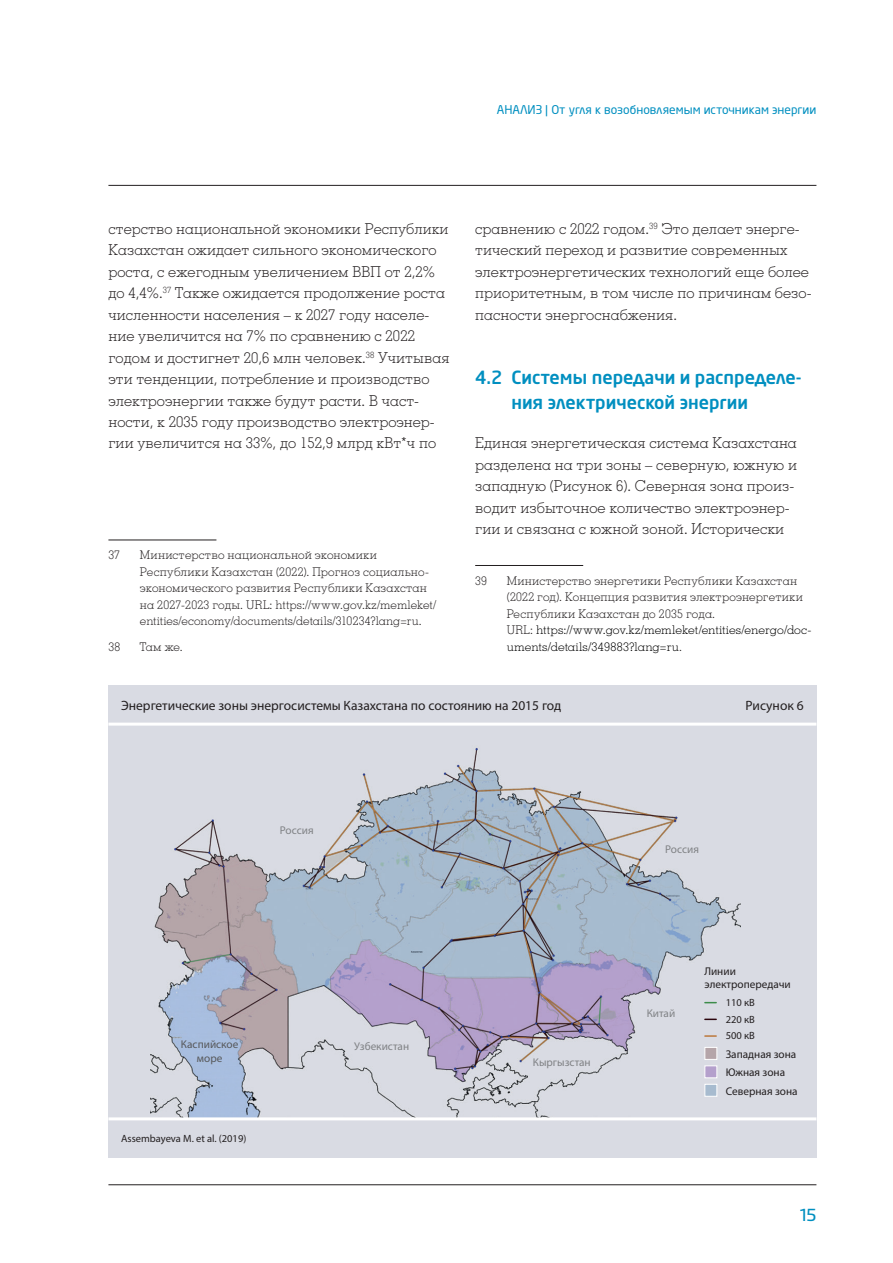
<style>
.page{position:relative;width:893px;height:1263px;background:#fff}
.page>*{position:absolute;margin:0;border:0;box-sizing:border-box;transform-origin:0 0}
.t1{font:500 18px/24.5px "Neo Sans Pro Cyr";color:#008fc0}
.t2{font:500 18px "Flexo";color:#008fc0}
.Bodytext{font:300 15px/21.5px "Memphis LTCYR";letter-spacing:.005em;color:#231f20}
.t3{font:13.5px "Myriad Pro";color:#231f20}
.Body_Footnote{font:300 12px/16.5px "Memphis LTCYR";letter-spacing:.015em;color:#231f20}
.t4{font:12px "Neo Sans Pro Cyr";letter-spacing:.005em;color:#008fc0}
.t5{font:11.25px/13.5px "Myriad Pro";color:#231f20}
.t6{font:11.25px "Myriad Pro";color:#808285}
.t7{font:11.25px/13.5px "Myriad Pro";color:#57585a;text-align:center}
.t8{font:10.5px/16.6px "Myriad Pro";color:#231f20;text-align:justify}
.s1{color:#000001}
</style>
<div class="page">
<hr style="left:108px;top:1184px;width:708px;height:1px;background:#231f20">
<hr style="left:108px;top:185px;width:708px;height:1px;background:#231f20">
<hr style="left:475px;top:565px;width:108px;height:1px;background:#231f20">
<hr style="left:108px;top:540px;width:108px;height:1px;background:#231f20">
<div style="left:108px;top:686px;width:708px;height:472px;background:#d9dbe3"></div>
<img style="left:151px;top:747px;width:589px;height:370px">
<div style="left:704px;top:1084px;width:13px;height:13px;background:#a7bbcf;border:1px solid #fff"></div>
<div style="left:704px;top:1065px;width:13px;height:13px;background:#b4a0cc;border:1px solid #fff"></div>
<div style="left:704px;top:1047px;width:13px;height:13px;background:#b5a5a9;border:1px solid #fff"></div>
<svg style="left:705px;top:1018px;width:11px;height:2px"></svg>
<svg style="left:705px;top:1035px;width:11px;height:2px"></svg>
<hr style="left:108px;top:1117px;width:708px;height:3px;background:#fff">
<hr style="left:108px;top:723px;width:708px;height:3px;background:#fff">
<p class="t4" style="left:497px;top:103px;width:321px">АНАЛИЗ | От угля к возобновляемым источникам энергии</p>
<p class="Bodytext" style="left:108px;top:217px;width:342px">стерство национальной экономики Республики Казахстан ожидает сильного экономического роста, с ежегодным увеличением ВВП от 2,2% до 4,4%.<sup>37</sup> Также ожидается продолжение роста численности населения – к 2027 году населе&shy;ние увеличится на 7% по сравнению с 2022 годом и достигнет 20,6 млн человек.<sup>38</sup> Учитывая эти тенденции, потребление и производство электроэнергии также будут расти. В част&shy;ности, к 2035 году производство электроэнер&shy;гии увеличится на 33%, до 152,9 млрд кВт*ч по</p>
<p class="Body_Footnote" style="left:108px;top:546px;width:13px">37</p>
<p class="Body_Footnote" style="left:140px;top:546px;width:298px">Министерство национальной экономики Республики Казахстан (2022). Прогноз социально&shy;экономического развития Республики Казахстан на 2027-2023 годы. URL: https://www.gov.kz/memleket/ entities/economy/documents/details/310234?lang=ru.</p>
<p class="Body_Footnote" style="left:108px;top:638px;width:13px">38</p>
<p class="Body_Footnote" style="left:140px;top:638px;width:44px">Там же.</p>
<p class="Bodytext" style="left:475px;top:217px;width:338px">сравнению с 2022 годом.<sup>39</sup> Это делает энерге&shy;тический переход и развитие современных электроэнергетических технологий еще более приоритетным, в том числе по причинам безо&shy;пасности энергоснабжения.</p>
<p class="t1" style="left:511px;top:365px;width:292px;text-indent:-36px">4.2 Системы передачи и распределе&shy;ния электрической энергии</p>
<p class="Bodytext" style="left:475px;top:432px;width:323px">Единая энергетическая система Казахстана разделена на три зоны – северную, южную и западную (Рисунок 6). Северная зона произ&shy;водит избыточное количество электроэнер&shy;гии и связана с южной зоной. Исторически</p>
<p class="Body_Footnote" style="left:475px;top:572px;width:13px">39</p>
<p class="Body_Footnote" style="left:507px;top:572px;width:306px">Министерство энергетики Республики Казахстан (2022 год). Концепция развития электроэнергетики Республики Казахстан до 2035 года.<br>URL: <span class="s1">https://www.gov.kz/memleket/entities/energo/doc&shy;uments/details/349883?lang=ru</span>.</p>
<p class="t3" style="left:121px;top:697px;width:442px">Энергетические зоны энергосистемы Казахстана по состоянию на 2015 год</p>
<p class="t3" style="left:746px;top:697px;width:60px">Рисунок 6</p>
<p class="t6" style="left:280px;top:823px;width:35px">Россия</p>
<p class="t7" style="left:181px;top:1038px;width:59px">Каспийское море</p>
<p class="t6" style="left:354px;top:1039px;width:56px">Узбекистан</p>
<p class="t8" style="left:121px;top:1130px;width:127px">Assembayeva M. et al. (2019)</p>
<p class="t6" style="left:533px;top:1055px;width:59px">Кыргызстан</p>
<p class="t6" style="left:665px;top:842px;width:35px">Россия</p>
<p class="t6" style="left:647px;top:1006px;width:30px">Китай</p>
<p class="t5" style="left:704px;top:964px;width:88px">Линии электропередачи</p>
<p class="t8" style="left:726px;top:994px;width:31px">110 кВ 220 кВ 500 кВ</p>
<p class="t5" style="left:726px;top:1047px;width:72px">Западная зона</p>
<p class="t5" style="left:726px;top:1065px;width:61px">Южная зона</p>
<p class="t5" style="left:726px;top:1084px;width:73px">Северная зона</p>
<p class="t2" style="left:800px;top:1203px;width:18px">15</p>
</div>
